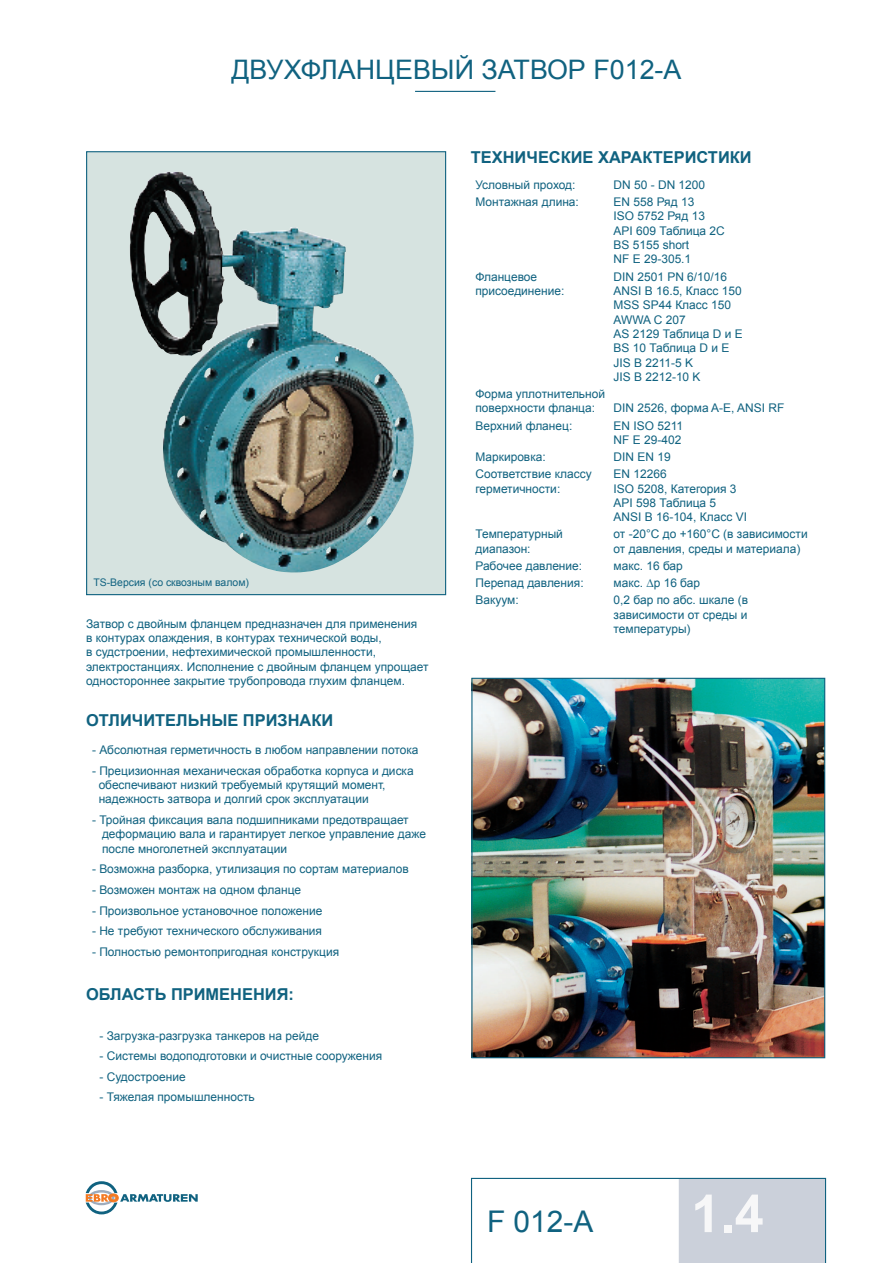
<style>
.page{position:relative;width:893px;height:1263px;background:#fff}
.page>*{position:absolute;margin:0;border:0;box-sizing:border-box;transform-origin:0 0}
.t1{font:700 52.2px "Arial";color:#f7f7f8}
.t2{font:29.85px "Arial";color:#106280}
.t3{font:26.85px "Arial";color:#106280}
.t4{font:700 16.35px "Arial";color:#106280}
.t5{font:12px/14.4px "Arial";color:#106280}
.t6{font:10.5px "Arial";color:#106280}
</style>
<div class="page">
<hr style="left:415px;top:91px;width:80px;height:1px;background:#106280">
<svg style="left:86px;top:1181px;width:112px;height:33px"></svg>
<img style="left:473px;top:680px;width:350px;height:376px">
<div style="left:471px;top:678px;width:354px;height:380px;border:1px solid #106280"></div>
<svg style="left:471px;top:1178px;width:355px;height:85px"></svg>
<div style="left:87px;top:152px;width:359px;height:443px;background:#d6e3e0"></div>
<div style="left:86px;top:151px;width:360px;height:444px;border:1px solid #106280"></div>
<img style="left:130px;top:172px;width:284px;height:401px">
<p class="t3" style="left:231px;top:52px;width:452px">ДВУХФЛАНЦЕВЫЙ ЗАТВОР F012-A</p>
<p class="t6" style="left:93px;top:575px;width:157px">TS-Версия (со сквозным валом)</p>
<p class="t5" style="left:86px;top:616px;width:344px">Затвор с двойным фланцем предназначен для применения<br>в контурах олаждения, в контурах технической воды,<br>в судстроении, нефтехимической промышленности, электростанциях. Исполнение с двойным фланцем упрощает одностороннее закрытие трубопровода глухим фланцем.</p>
<p class="t4" style="left:86px;top:709px;width:249px">ОТЛИЧИТЕЛЬНЫЕ ПРИЗНАКИ</p>
<p class="t5" style="left:92px;top:743px;width:328px">- Абсолютная герметичность в любом направлении потока</p>
<p class="t5" style="left:99px;top:763px;width:317px;text-indent:-7px">- Прецизионная механическая обработка корпуса и диска обеспечивают низкий требуемый крутящий момент, надежность затвора и долгий срок эксплуатации</p>
<p class="t5" style="left:102px;top:813px;width:326px;text-indent:-10px">- Тройная фиксация вала подшипниками предотвращает деформацию вала и гарантирует легкое управление даже после многолетней эксплуатации</p>
<p class="t5" style="left:92px;top:862px;width:318px">- Возможна разборка, утилизация по сортам материалов</p>
<p class="t5" style="left:92px;top:883px;width:211px">- Возможен монтаж на одном фланце</p>
<p class="t5" style="left:92px;top:903px;width:232px">- Произвольное установочное положение</p>
<p class="t5" style="left:92px;top:924px;width:232px">- Не требуют технического обслуживания</p>
<p class="t5" style="left:92px;top:945px;width:249px">- Полностью ремонтопригодная конструкция</p>
<p class="t4" style="left:86px;top:983px;width:209px">ОБЛАСТЬ ПРИМЕНЕНИЯ:</p>
<p class="t5" style="left:99px;top:1028px;width:221px">- Загрузка-разгрузка танкеров на рейде</p>
<p class="t5" style="left:99px;top:1049px;width:284px">- Системы водоподготовки и очистные сооружения</p>
<p class="t5" style="left:99px;top:1069px;width:88px">- Судостроение</p>
<p class="t5" style="left:99px;top:1090px;width:157px">- Тяжелая промышленность</p>
<p class="t4" style="left:471px;top:147px;width:282px">ТЕХНИЧЕСКИЕ ХАРАКТЕРИСТИКИ</p>
<p class="t5" style="left:475px;top:178px;width:102px">Условный проход:</p>
<p class="t5" style="left:614px;top:178px;width:93px">DN 50 - DN 1200</p>
<p class="t5" style="left:475px;top:195px;width:105px">Монтажная длина:</p>
<p class="t5" style="left:614px;top:195px;width:113px">EN 558 Ряд 13<br>ISO 5752 Ряд 13<br>API 609 Таблица 2C<br>BS 5155 short<br>NF E 29-305.1</p>
<p class="t5" style="left:475px;top:269px;width:91px">Фланцевое присоединение:</p>
<p class="t5" style="left:614px;top:269px;width:131px">DIN 2501 PN 6/10/16<br>ANSI B 16.5, Класс 150<br>MSS SP44 Класс 150<br>AWWA C 207<br>AS 2129 Таблица D и E<br>BS 10 Таблица D и E<br>JIS B 2211-5 K<br>JIS B 2212-10 K</p>
<p class="t5" style="left:475px;top:387px;width:131px">Форма уплотнительной поверхности фланца:</p>
<p class="t5" style="left:614px;top:401px;width:172px">DIN 2526, форма A-E, ANSI RF</p>
<p class="t5" style="left:475px;top:418px;width:98px">Верхний фланец:</p>
<p class="t5" style="left:614px;top:418px;width:71px">EN ISO 5211<br>NF E 29-402</p>
<p class="t5" style="left:475px;top:450px;width:72px">Маркировка:</p>
<p class="t5" style="left:614px;top:450px;width:59px">DIN EN 19</p>
<p class="t5" style="left:475px;top:467px;width:118px">Соответствие классу герметичности:</p>
<p class="t5" style="left:614px;top:467px;width:135px">EN 12266<br>ISO 5208, Категория 3<br>API 598 Таблица 5<br>ANSI B 16-104, Класс VI</p>
<p class="t5" style="left:475px;top:527px;width:89px">Температурный диапазон:</p>
<p class="t5" style="left:614px;top:527px;width:196px">от -20°C до +160°C (в зависимости от давления, среды и материала)</p>
<p class="t5" style="left:475px;top:559px;width:108px">Рабочее давление:</p>
<p class="t5" style="left:614px;top:559px;width:71px">макс. 16 бар</p>
<p class="t5" style="left:475px;top:576px;width:110px">Перепад давления:</p>
<p class="t5" style="left:614px;top:576px;width:88px">макс. ∆p 16 бар</p>
<p class="t5" style="left:475px;top:593px;width:45px">Вакуум:</p>
<p class="t5" style="left:614px;top:593px;width:136px;text-align:justify">0,2 бар по абс. шкале (в зависимости от среды и температуры)</p>
<p class="t2" style="left:487px;top:1202px;width:108px">F 012-A</p>
<p class="t1" style="left:691px;top:1179px;width:74px">1.4</p>
</div>
